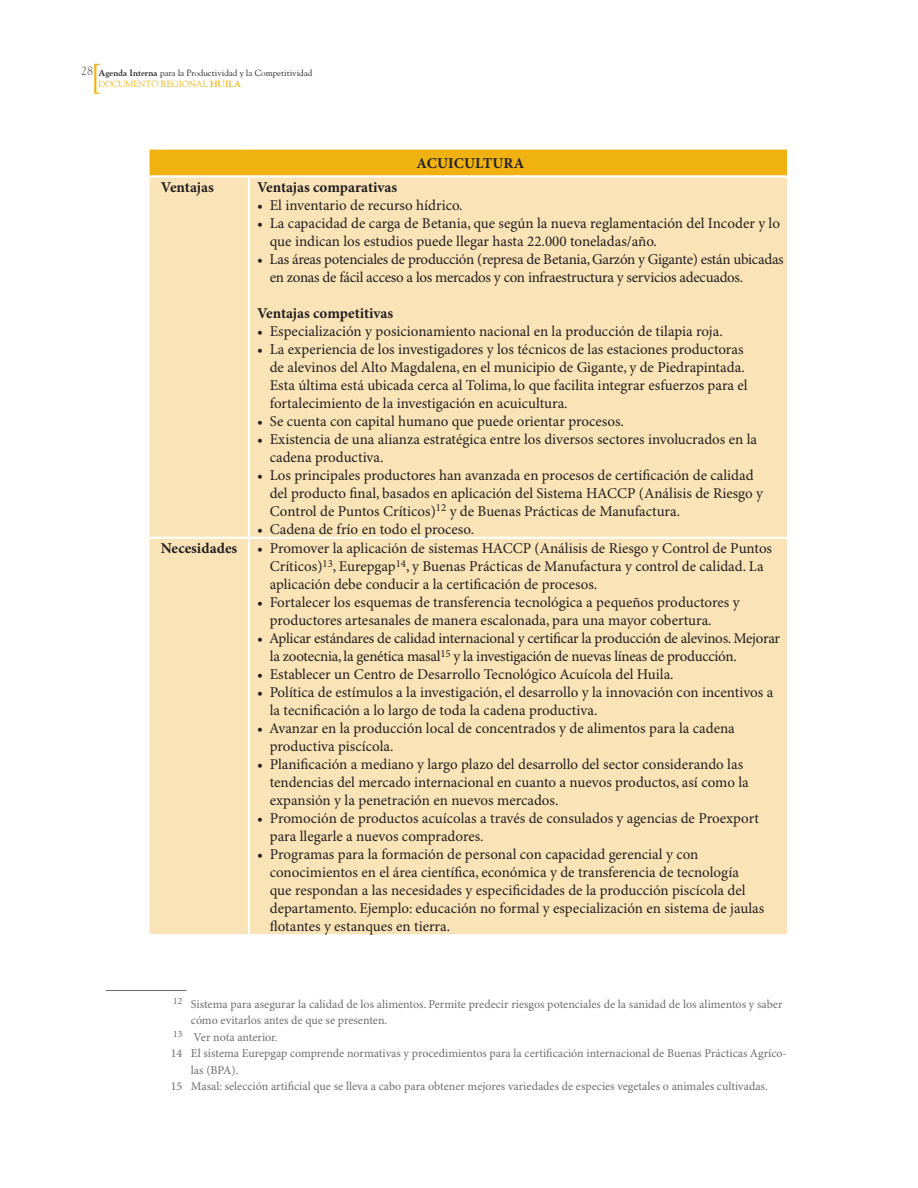
<style>
.page{position:relative;width:918px;height:1188px;background:#fff}
.page>*{position:absolute;margin:0;border:0;box-sizing:border-box;transform-origin:0 0}
.t1{font:15px/18px "Minion Pro";color:#231f20}
.t2{font:15px/18px "Minion Pro";letter-spacing:-.02em;color:#231f20}
.t3{font:700 15px "Minion Pro";color:#231f20}
.t4{font:12px "Minion Pro";color:#6c6d70}
.t5{font:9px/10.8px "Goudy";color:#231f20}
.s1{font-weight:700}
.s2{color:#efb211}
.s3{font-weight:700;color:#efb211}
</style>
<div class="page">
<svg style="left:94px;top:64px;width:6px;height:30px"></svg>
<div style="left:148px;top:148px;width:640px;height:28px;background:#efb211"></div>
<div style="left:150px;top:178px;width:637px;height:756px;background:#fae4b7"></div>
<hr style="left:147px;top:147px;width:102px;height:3px;background:#fff">
<hr style="left:249px;top:147px;width:540px;height:3px;background:#fff">
<hr style="left:147px;top:175px;width:102px;height:3px;background:#fff">
<hr style="left:249px;top:175px;width:540px;height:3px;background:#fff">
<hr style="left:248px;top:178px;width:2px;height:359px;background:#fff">
<hr style="left:147px;top:537px;width:102px;height:2px;background:#fff">
<hr style="left:249px;top:537px;width:540px;height:2px;background:#fff">
<hr style="left:248px;top:539px;width:2px;height:395px;background:#fff">
<hr style="left:147px;top:150px;width:3px;height:25px;background:#fff">
<hr style="left:787px;top:150px;width:2px;height:25px;background:#fff">
<hr style="left:106px;top:990px;width:81px;height:1px;background:#6c6d70">
<p class="t5" style="left:99px;top:67px;width:215px;text-indent:-17px"><sup>28</sup> <span class="s1">Agenda Interna</span> para la Productividad y la Competitividad<br><span class="s2">Documento Regional</span> <span class="s3">huila</span></p>
<p class="t3" style="left:417px;top:154px;width:21px">Acuicu</p>
<p class="t3" style="left:475px;top:154px;width:19px">ltura</p>
<p class="t3" style="left:161px;top:178px;width:54px">Ventajas</p>
<p class="t3" style="left:257px;top:178px;width:142px">Ventajas comparativas</p>
<p class="t1" style="left:257px;top:196px;width:207px">• El inventario de recurso hídrico.</p>
<p class="t1" style="left:270px;top:214px;width:512px;text-indent:-13px">• La capacidad de carga de Betania, que según la nueva reglamentación del Incoder y lo que indican los estudios puede llegar hasta 22.000 toneladas/año.</p>
<p class="t2" style="left:270px;top:250px;width:516px;text-indent:-13px">• Las áreas potenciales de producción (represa de Betania,Garzón y Gigante) están ubicadas en zonas de fácil acceso a los mercados y con infraestructura y servicios adecuados.</p>
<p class="t3" style="left:257px;top:304px;width:138px">Ventajas competitivas</p>
<p class="t1" style="left:257px;top:322px;width:467px">• Especialización y posicionamiento nacional en la producción de tilapia roja.</p>
<p class="t1" style="left:270px;top:340px;width:479px;text-indent:-13px">• La experiencia de los investigadores y los técnicos de las estaciones productoras de alevinos del Alto Magdalena, en el municipio de Gigante, y de Piedrapintada.<br>Esta última está ubicada cerca al Tolima, lo que facilita integrar esfuerzos para el fortalecimiento de la investigación en acuicultura.</p>
<p class="t1" style="left:257px;top:412px;width:369px">• Se cuenta con capital humano que puede orientar procesos.</p>
<p class="t1" style="left:270px;top:430px;width:489px;text-indent:-13px">• Existencia de una alianza estratégica entre los diversos sectores involucrados en la cadena productiva.</p>
<p class="t1" style="left:270px;top:466px;width:495px;text-indent:-13px">• Los principales productores han avanzada en procesos de certificación de calidad del producto final, basados en aplicación del Sistema HACCP (Análisis de Riesgo y<br>Control de Puntos Críticos)<sup>12</sup> y de Buenas Prácticas de Manufactura.</p>
<p class="t1" style="left:257px;top:520px;width:219px">• Cadena de frío en todo el proceso.</p>
<p class="t3" style="left:161px;top:539px;width:78px">Necesidades</p>
<p class="t1" style="left:270px;top:540px;width:504px;text-indent:-13px">• Promover la aplicación de sistemas HACCP (Análisis de Riesgo y Control de Puntos<br>Críticos)<sup>13</sup>, Eurepgap<sup>14</sup>, y Buenas Prácticas de Manufactura y control de calidad. La aplicación debe conducir a la certificación de procesos.</p>
<p class="t1" style="left:270px;top:594px;width:471px;text-indent:-13px">• Fortalecer los esquemas de transferencia tecnológica a pequeños productores y productores artesanales de manera escalonada, para una mayor cobertura.</p>
<p class="t2" style="left:270px;top:630px;width:512px;text-indent:-13px">• Aplicar estándares de calidad internacional y certificar la producción de alevinos. Mejorar la zootecnia, la genética masal<sup>15</sup> y la investigación de nuevas líneas de producción.</p>
<p class="t1" style="left:257px;top:666px;width:418px">• Establecer un Centro de Desarrollo Tecnológico Acuícola del Huila.</p>
<p class="t1" style="left:270px;top:684px;width:505px;text-indent:-13px">• Política de estímulos a la investigación, el desarrollo y la innovación con incentivos a la tecnificación a lo largo de toda la cadena productiva.</p>
<p class="t1" style="left:270px;top:720px;width:467px;text-indent:-13px">• Avanzar en la producción local de concentrados y de alimentos para la cadena productiva piscícola.</p>
<p class="t1" style="left:270px;top:756px;width:481px;text-indent:-13px">• Planificación a mediano y largo plazo del desarrollo del sector considerando las tendencias del mercado internacional en cuanto a nuevos productos, así como la expansión y la penetración en nuevos mercados.</p>
<p class="t1" style="left:270px;top:810px;width:491px;text-indent:-13px">• Promoción de productos acuícolas a través de consulados y agencias de Proexport para llegarle a nuevos compradores.</p>
<p class="t1" style="left:270px;top:846px;width:496px;text-indent:-13px">• Programas para la formación de personal con capacidad gerencial y con conocimientos en el área científica, económica y de transferencia de tecnología que respondan a las necesidades y especificidades de la producción piscícola del departamento. Ejemplo: educación no formal y especialización en sistema de jaulas flotantes y estanques en tierra.</p>
<p class="t4" style="left:173px;top:997px;width:611px"><sup>12</sup> Sistema para asegurar la calidad de los alimentos. Permite predecir riesgos potenciales de la sanidad de los alimentos y saber</p>
<p class="t4" style="left:191px;top:1013px;width:198px">cómo evitarlos antes de que se presenten.</p>
<p class="t4" style="left:173px;top:1030px;width:106px"><sup>13</sup> Ver nota anterior.</p>
<p class="t4" style="left:171px;top:1046px;width:617px">14 El sistema Eurepgap comprende normativas y procedimientos para la certificación internacional de Buenas Prácticas Agríco-</p>
<p class="t4" style="left:191px;top:1063px;width:49px">las (BPA).</p>
<p class="t4" style="left:171px;top:1079px;width:598px">15 Masal: selección artificial que se lleva a cabo para obtener mejores variedades de especies vegetales o animales cultivadas.</p>
</div>
